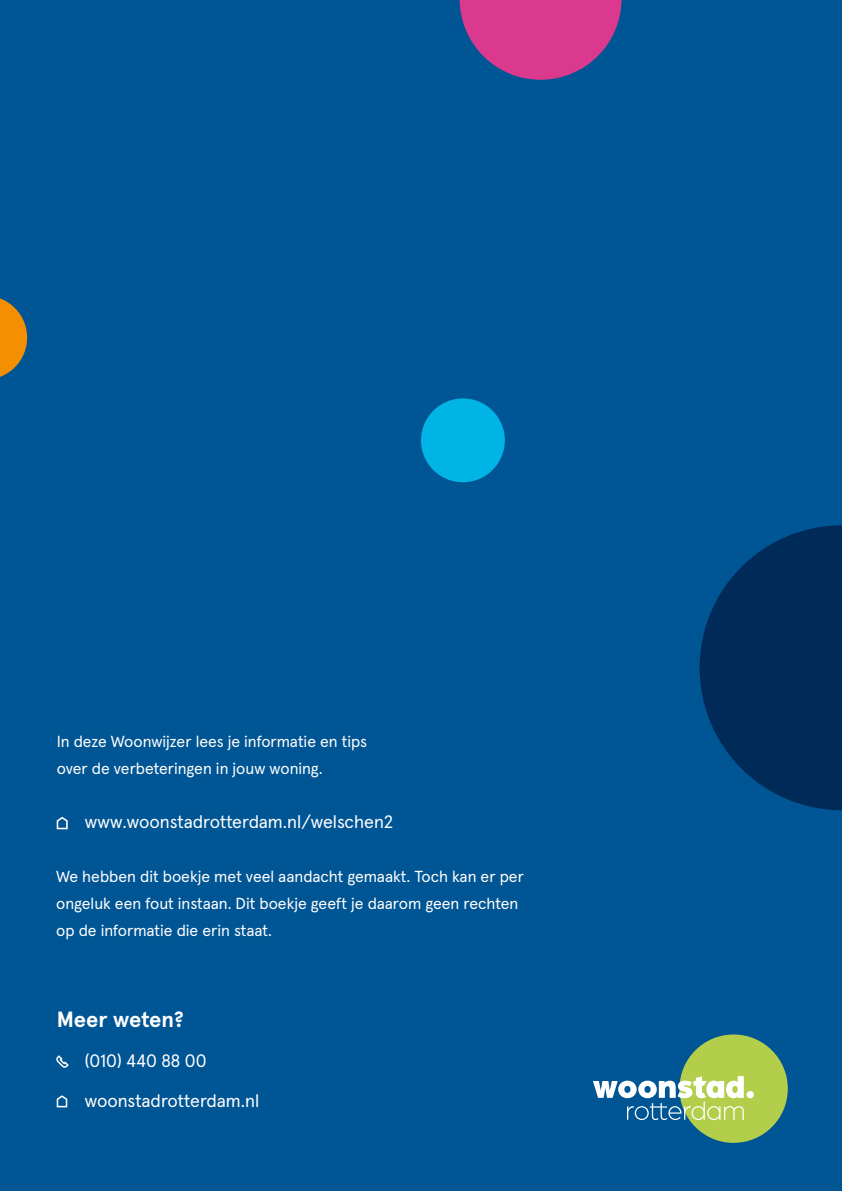
<style>
.page{position:relative;width:842px;height:1191px;background:#005594}
.page>*{position:absolute;margin:0;border:0;box-sizing:border-box;transform-origin:0 0}
.t1{font:700 22px "Apercu Pro";color:#fff}
.t2{font:18px "Apercu Pro";color:#fff}
.t3{font:16px/27px "Apercu Pro";color:#fff}
</style>
<div class="page">
<div style="left:421px;top:398px;width:84px;height:84px;background:#00b5e5;border-radius:50%"></div>
<svg style="left:699px;top:525px;width:143px;height:285px;fill:#002b59"></svg>
<svg style="left:460px;top:0;width:161px;height:80px"></svg>
<svg style="left:0;top:298px;width:27px;height:79px"></svg>
<svg style="left:56px;top:1055px;width:13px;height:13px"></svg>
<svg style="left:57px;top:1095px;width:10px;height:12px"></svg>
<svg style="left:57px;top:816px;width:11px;height:13px"></svg>
<div style="left:679px;top:1034px;width:109px;height:108px;background:#b3ce4b;border-radius:50%"></div>
<div style="left:746px;top:1091px;width:8px;height:7px;background:#fff;border-radius:50%"></div>
<svg style="left:593px;top:1076px;width:151px;height:44px"></svg>
<p class="t3" style="left:57px;top:727px;width:312px">In deze Woonwijzer lees je informatie en tips over de verbeteringen in jouw woning.</p>
<p class="t2" style="left:85px;top:808px;width:310px">www.woonstadrotterdam.nl/welschen2</p>
<p class="t3" style="left:56px;top:862px;width:469px">We hebben dit boekje met veel aandacht gemaakt. Toch kan er per ongeluk een fout instaan. Dit boekje geeft je daarom geen rechten op de informatie die erin staat.</p>
<h1 class="t1" style="left:57px;top:1002px;width:129px">Meer weten?</h1>
<p class="t2" style="left:85px;top:1047px;width:123px">(010) 440 88 00</p>
<p class="t2" style="left:85px;top:1087px;width:176px">woonstadrotterdam.nl</p>
</div>
